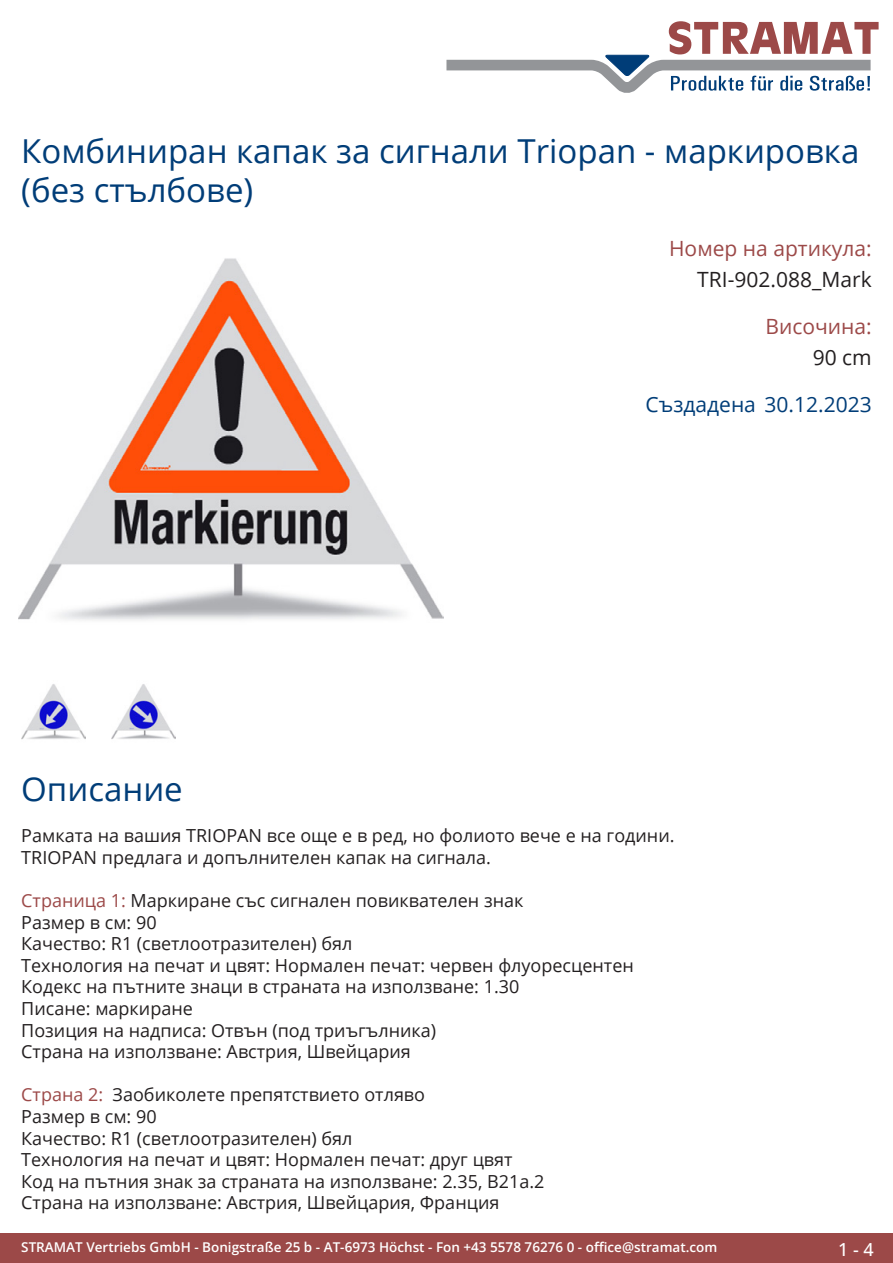
<style>
.page{position:relative;width:893px;height:1263px;background:#fff}
.page>*{position:absolute;margin:0;border:0;box-sizing:border-box;transform-origin:0 0}
.Produkttitel{font:33px/39.6px "Open Sans";color:#003d78}
.TechDaten_Überschrif{font:21px "Open Sans";color:#9c4948}
.TechDaten_Inhalt{font:21px "Open Sans";color:#231f20}
.Erstellungsdatum{font:21px "Open Sans";color:#003d78}
.Beschreibung_Text{font:18px/21.6px "Open Sans";color:#231f20}
.t1{font:500 18px "Open Sans";color:#fff}
.t2{font:600 13.5px "Open Sans";color:#fff}
.s1{color:#9c4948}
</style>
<div class="page">
<div style="left:0;top:1233px;width:893px;height:30px;background:#9c4948"></div>
<svg style="left:446px;top:21px;width:433px;height:72px"></svg>
<img style="left:18px;top:258px;width:425px;height:363px">
<img style="left:21px;top:684px;width:64px;height:56px">
<img style="left:112px;top:684px;width:63px;height:55px">
<p class="Produkttitel" style="left:21px;top:130px;width:840px">Комбиниран капак за сигнали Triopan - маркировка (без стълбове)</p>
<p class="TechDaten_Überschrif" style="left:669px;top:234px;width:204px">Номер на артикула:</p>
<p class="TechDaten_Inhalt" style="left:697px;top:265px;width:176px">TRI-902.088_Mark</p>
<p class="TechDaten_Überschrif" style="left:765px;top:312px;width:108px">Височина:</p>
<p class="TechDaten_Inhalt" style="left:813px;top:343px;width:61px">90 cm</p>
<p class="Erstellungsdatum" style="left:645px;top:390px;width:228px">Създадена 30.12.2023</p>
<p class="Produkttitel" style="left:21px;top:768px;width:163px">Описание</p>
<p class="Beschreibung_Text" style="left:21px;top:824px;width:655px">Рамката на вашия TRIOPAN все още е в ред, но фолиото вече е на години.<br>TRIOPAN предлага и допълнителен капак на сигнала.</p>
<p class="Beschreibung_Text" style="left:21px;top:889px;width:614px"><span class="s1">Страница 1:</span> Маркиране със сигнален повиквателен знак<br>Размер в см: 90<br>Качество: R1 (светлоотразителен) бял<br>Технология на печат и цвят: Нормален печат: червен флуоресцентен Кодекс на пътните знаци в страната на използване: 1.30<br>Писане: маркиране<br>Позиция на надписа: Отвън (под триъгълника)<br>Страна на използване: Австрия, Швейцария</p>
<p class="Beschreibung_Text" style="left:21px;top:1083px;width:525px"><span class="s1">Страна 2:</span> Заобиколете препятствието отляво<br>Размер в см: 90<br>Качество: R1 (светлоотразителен) бял<br>Технология на печат и цвят: Нормален печат: друг цвят Код на пътния знак за страната на използване: 2.35, B21a.2<br>Страна на използване: Австрия, Швейцария, Франция</p>
<p class="t2" style="left:21px;top:1238px;width:698px">STRAMAT Vertriebs GmbH - Bonigstraße 25 b - AT-6973 Höchst - Fon +43 5578 76276 0 - office@stramat.com</p>
<p class="t1" style="left:838px;top:1237px;width:37px">1 - 4</p>
</div>
